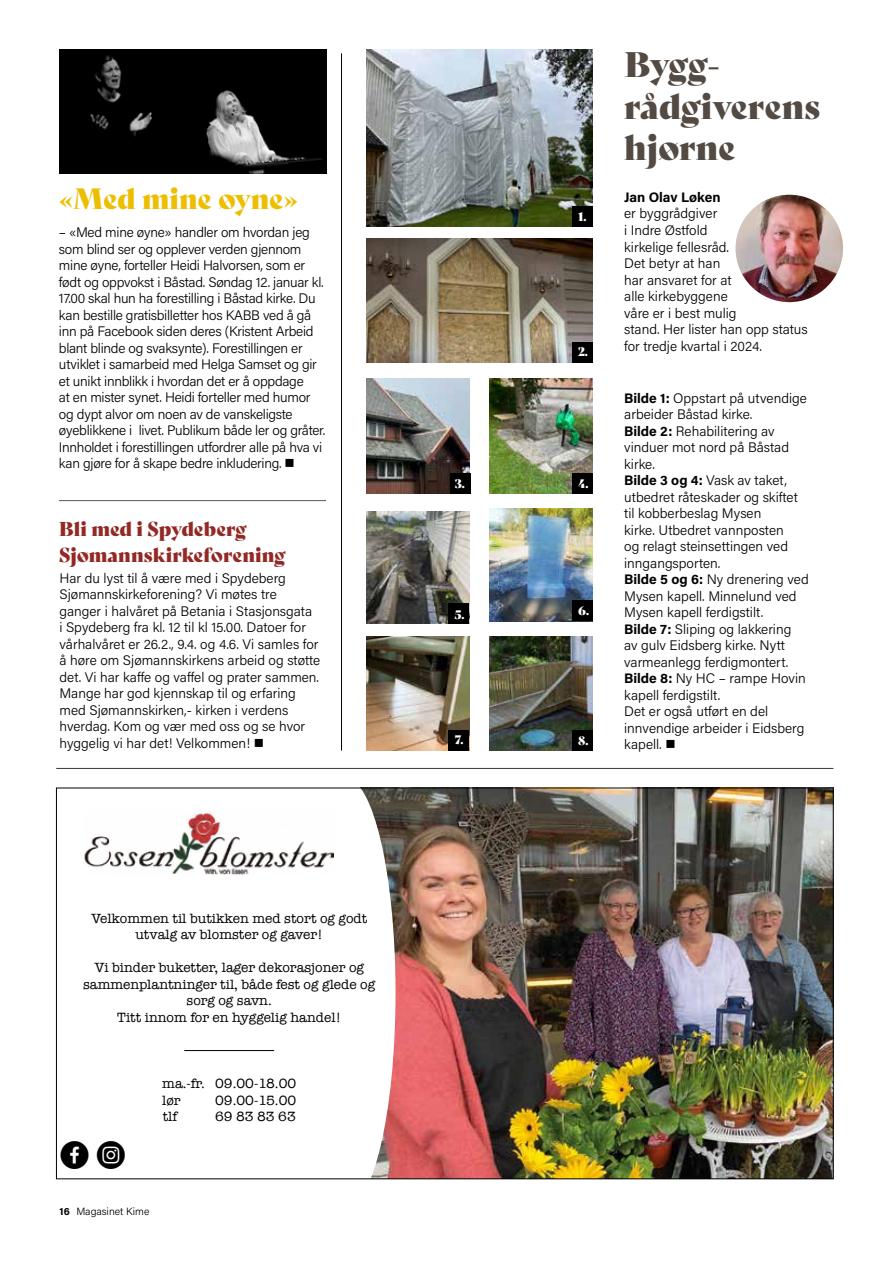
<style>
.page{position:relative;width:893px;height:1263px;background:#fff}
.page>*{position:absolute;margin:0;border:0;box-sizing:border-box;transform-origin:0 0}
.t1{font:34.5px/41.4px "Bely Display";color:#534a43}
.t2{font:28.5px "Bely Display";letter-spacing:-.015em;color:#edbe00}
.t3{font:24.75px "Social Shapes";color:#000}
.t4{font:19.5px/25.5px "Bely Display";color:#932825}
.t5{font:300 13.8px/16.5px "Acumin Pro";letter-spacing:-.005em;color:#000}
.t6{font:13.8px/16.5px "American Typewriter";color:#000;text-align:center}
.t7{font:700 13.8px "Acumin Pro";letter-spacing:-.005em;color:#000}
.t8{font:12px "Bely Display";color:#fff}
.t9{font:300 10.5px "Acumin Pro";color:#000}
.s1{font-weight:700}
</style>
<div class="page">
<img style="left:396px;top:790px;width:435px;height:387px">
<svg style="left:362px;top:790px;width:34px;height:387px"></svg>
<img style="left:84px;top:810px;width:250px;height:65px">
<hr style="left:184px;top:1050px;width:90px;height:1px;background:#000">
<hr style="left:56px;top:768px;width:777px;height:1px;background:#000">
<img style="left:60px;top:50px;width:266px;height:123px">
<img style="left:736px;top:195px;width:107px;height:107px;border-radius:54px">
<hr style="left:341px;top:53px;width:1px;height:697px;background:#000">
<img style="left:366px;top:50px;width:226px;height:177px">
<div style="left:572px;top:206px;width:21px;height:21px;background:#000"></div>
<img style="left:366px;top:239px;width:226px;height:124px">
<img style="left:366px;top:378px;width:104px;height:116px">
<img style="left:366px;top:511px;width:103px;height:112px">
<img style="left:489px;top:509px;width:104px;height:112px">
<img style="left:489px;top:378px;width:104px;height:116px">
<img style="left:366px;top:637px;width:103px;height:113px">
<img style="left:489px;top:637px;width:104px;height:113px">
<div style="left:572px;top:342px;width:21px;height:21px;background:#000"></div>
<div style="left:572px;top:473px;width:21px;height:20px;background:#000"></div>
<div style="left:450px;top:473px;width:20px;height:20px;background:#000"></div>
<div style="left:449px;top:603px;width:20px;height:21px;background:#000"></div>
<div style="left:572px;top:600px;width:21px;height:21px;background:#000"></div>
<div style="left:449px;top:730px;width:20px;height:20px;background:#000"></div>
<div style="left:572px;top:730px;width:21px;height:21px;background:#000"></div>
<hr style="left:59px;top:500px;width:267px;height:1px;background:#575756">
<h2 class="t2" style="left:59px;top:175px;width:240px">«Med mine øyne»</h2>
<p class="t5" style="left:59px;top:223px;width:268px">– «Med mine øyne» handler om hvordan jeg som blind ser og opplever verden gjennom mine øyne, forteller Heidi Halvorsen, som er født og oppvokst i Båstad. Søndag 12. januar kl.<br>17.00 skal hun ha forestilling i Båstad kirke. Du kan bestille gratisbilletter hos KABB ved å gå inn på Facebook siden deres (Kristent Arbeid blant blinde og svaksynte). Forestillingen er utviklet i samarbeid med Helga Samset og gir et unikt innblikk i hvordan det er å oppdage<br>at en mister synet. Heidi forteller med humor og dypt alvor om noen av de vanskeligste øyeblikkene i livet. Publikum både ler og gråter.<br>Innholdet i forestillingen utfordrer alle på hva vi kan gjøre for å skape bedre inkludering. ■</p>
<h3 class="t4" style="left:59px;top:515px;width:228px">Bli med i Spydeberg<br>Sjømannskirkeforening</h3>
<p class="t5" style="left:60px;top:569px;width:262px">Har du lyst til å være med i Spydeberg Sjømannskirkeforening? Vi møtes tre ganger i halvåret på Betania i Stasjonsgata<br>i Spydeberg fra kl. 12 til kl 15.00. Datoer for vårhalvåret er 26.2., 9.4. og 4.6. Vi samles for å høre om Sjømannskirkens arbeid og støtte det. Vi har kaffe og vaffel og prater sammen.<br>Mange har god kjennskap til og erfaring med Sjømannskirken,- kirken i verdens hverdag. Kom og vær med oss og se hvor hyggelig vi har det! Velkommen! ■</p>
<p class="t6" style="left:91px;top:909px;width:278px">Velkommen til butikken med stort og godt utvalg av blomster og gaver!</p>
<p class="t6" style="left:83px;top:959px;width:294px">Vi binder buketter, lager dekorasjoner og sammenplantninger til, både fest og glede og sorg og savn.<br>Titt innom for en hyggelig handel!</p>
<p class="t6" style="left:162px;top:1075px;width:136px;text-align:left">ma.-fr. 09.00-18.00 lør</p>
<p class="t6" style="left:215px;top:1091px;width:83px">09.00-15.00</p>
<h3 class="t3" style="left:59px;top:1146px;width:68px">G e</h3>
<p class="t6" style="left:163px;top:1108px;width:16px">tlf</p>
<p class="t6" style="left:215px;top:1108px;width:82px">69 83 83 63</p>
<p class="t9" style="left:60px;top:1204px;width:91px"><span class="s1">16</span> Magasinet Kime</p>
<p class="t8" style="left:578px;top:207px;width:10px">1.</p>
<p class="t8" style="left:578px;top:342px;width:11px">2.</p>
<p class="t8" style="left:455px;top:474px;width:12px">3.</p>
<p class="t8" style="left:578px;top:474px;width:12px">4.</p>
<p class="t8" style="left:455px;top:605px;width:11px">5.</p>
<p class="t8" style="left:578px;top:601px;width:12px">6.</p>
<p class="t8" style="left:455px;top:730px;width:10px">7.</p>
<p class="t8" style="left:578px;top:731px;width:12px">8.</p>
<h1 class="t1" style="left:624px;top:41px;width:197px">Bygg&shy;rådgiverens hjørne</h1>
<p class="t7" style="left:624px;top:187px;width:98px">Jan Olav Løken</p>
<p class="t5" style="left:624px;top:205px;width:185px">er byggrådgiver<br>i Indre Østfold<br>kirkelige fellesråd.<br>Det betyr at han<br>har ansvaret for at<br>alle kirkebyggene<br>våre er i best mulig<br>stand. Her lister han opp status for tredje kvartal i 2024.</p>
<p class="t5" style="left:624px;top:389px;width:186px"><span class="s1">Bilde 1:</span> Oppstart på utvendige arbeider Båstad kirke.<br><span class="s1">Bilde 2:</span> Rehabilitering av vinduer mot nord på Båstad kirke.<br><span class="s1">Bilde 3 og 4:</span> Vask av taket, utbedret råteskader og skiftet til kobberbeslag Mysen<br>kirke. Utbedret vannposten<br>og relagt steinsettingen ved inngangsporten.<br><span class="s1">Bilde 5 og 6:</span> Ny drenering ved<br>Mysen kapell. Minnelund ved<br>Mysen kapell ferdigstilt.<br><span class="s1">Bilde 7:</span> Sliping og lakkering<br>av gulv Eidsberg kirke. Nytt varmeanlegg ferdigmontert.<br><span class="s1">Bilde 8:</span> Ny HC – rampe Hovin kapell ferdigstilt.<br>Det er også utført en del innvendige arbeider i Eidsberg kapell. ■</p>
</div>
